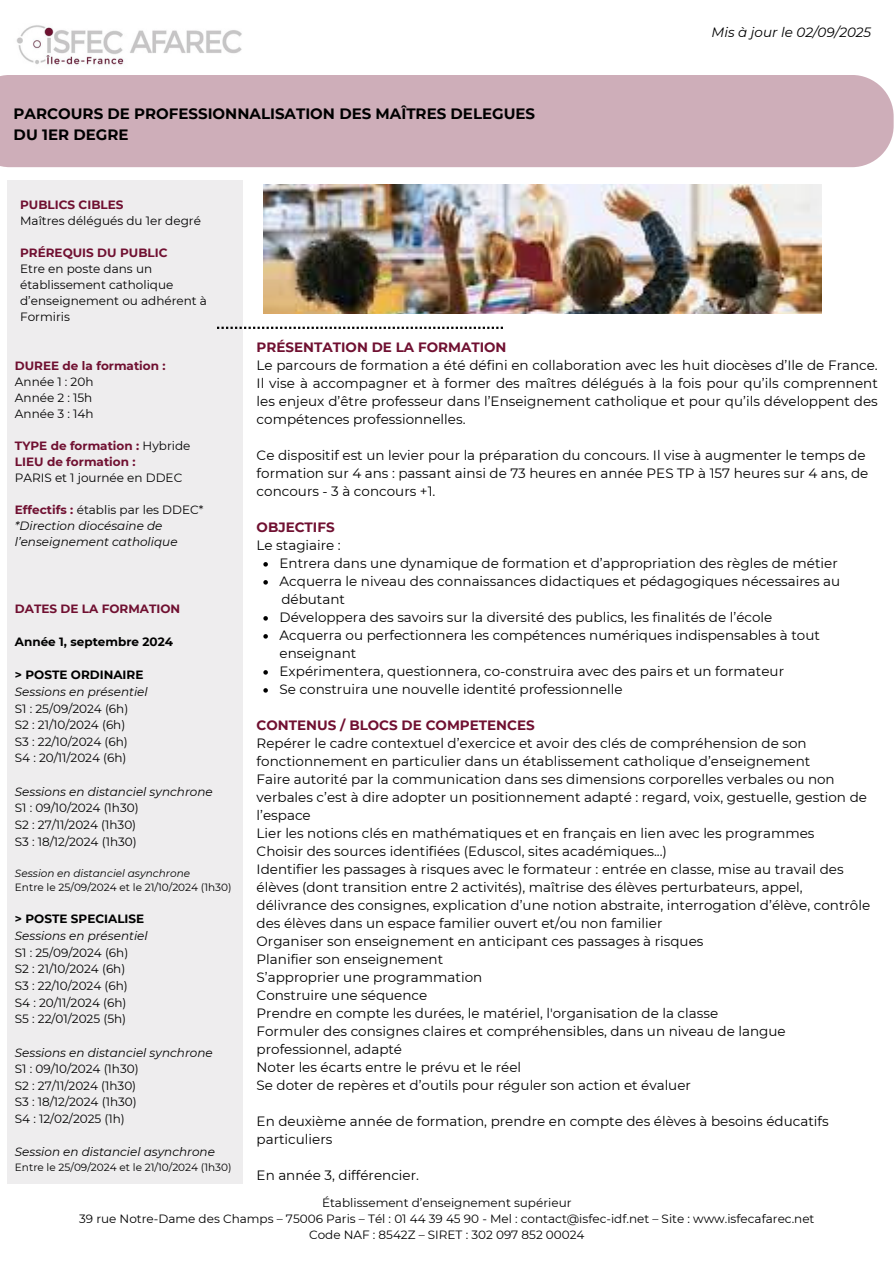
<style>
.page{position:relative;width:894px;height:1264px;background:#fff}
.page>*{position:absolute;margin:0;border:0;box-sizing:border-box;transform-origin:0 0}
.t1{font:700 15px/20.2px "Montserrat";color:#000}
.t2{font:13.5px/18px "Montserrat";color:#000}
.t3{font:italic 13.5px "Montserrat";color:#000}
.t4{font:12px/16.6px "Montserrat";color:#000}
.t5{font:italic 12px/16px "Montserrat";color:#000}
.t6{font:700 12px/16px "Montserrat";color:#701031}
.t7{font:700 12px "Montserrat";color:#000}
.t8{font:10.5px/14px "Montserrat";color:#000}
.s1{font-weight:700;color:#701031}
.s2{font-weight:400;color:#000}
.s3{font-weight:700;font-style:normal;color:#701031}
.s4{font-style:normal}
.s5{font-weight:700}
.s6{font-style:italic}
</style>
<div class="page">
<svg style="left:263px;top:562px;width:5px;height:4px"></svg>
<svg style="left:263px;top:580px;width:5px;height:4px"></svg>
<svg style="left:263px;top:616px;width:5px;height:4px"></svg>
<svg style="left:263px;top:634px;width:5px;height:4px"></svg>
<svg style="left:263px;top:670px;width:5px;height:4px"></svg>
<svg style="left:263px;top:688px;width:5px;height:4px"></svg>
<img style="left:16px;top:25px;width:226px;height:40px">
<div style="left:0;top:75px;width:893px;height:92px;background:#ceaeb9"></div>
<div style="left:7px;top:181px;width:235px;height:1002px;background:#eeedee"></div>
<svg style="left:217px;top:327px;width:286px;height:2px"></svg>
<img style="left:264px;top:185px;width:556px;height:128px">
<h5 class="t1" style="left:14px;top:104px;width:523px">PARCOURS DE PROFESSIONNALISATION DES MAÎTRES DELEGUES<br>DU 1ER DEGRE</h5>
<p class="t3" style="left:711px;top:24px;width:161px">Mis à jour le 02/09/2025</p>
<p class="t4" style="left:20px;top:196px;width:182px;line-height:16px"><span class="s1">PUBLICS CIBLES<br></span>Maîtres délégués du 1er degré</p>
<p class="t4" style="left:20px;top:244px;width:188px;line-height:16px"><span class="s1">PRÉREQUIS DU PUBLIC<br></span>Etre en poste dans un établissement catholique d’enseignement ou adhérent à<br>Formiris</p>
<h2 class="t4" style="left:15px;top:358px;width:152px;line-height:16px"><span class="s1">DUREE de la formation :<br></span>Année 1 : 20h<br>Année 2 : 15h<br>Année 3 : 14h</h2>
<h2 class="t6" style="left:15px;top:438px;width:177px">TYPE de formation : <span class="s2">Hybride<br></span>LIEU de formation :<br><span class="s2">PARIS et 1 journée en DDEC</span></h2>
<h2 class="t5" style="left:15px;top:502px;width:190px"><span class="s3">Effectifs :</span> <span class="s4">établis par les DDEC* </span>*Direction diocésaine de l’enseignement catholique</h2>
<p class="t6" style="left:15px;top:600px;width:167px">DATES DE LA FORMATION</p>
<h2 class="t7" style="left:15px;top:634px;width:160px">Année 1, septembre 2024</h2>
<p class="t4" style="left:15px;top:666px;width:134px"><span class="s5">&gt; POSTE ORDINAIRE<br></span><span class="s6">Sessions en présentiel<br></span>S1 : 25/09/2024 (6h)<br>S2 : 21/10/2024 (6h)<br>S3 : 22/10/2024 (6h)</p>
<p class="t4" style="left:15px;top:749px;width:113px">S4 : 20/11/2024 (6h)</p>
<p class="t4" style="left:15px;top:783px;width:199px"><span class="s6">Sessions en distanciel synchrone<br></span>S1 : 09/10/2024 (1h30)<br>S2 : 27/11/2024 (1h30)<br>S3 : 18/12/2024 (1h30)</p>
<p class="t8" style="left:15px;top:866px;width:218px"><span class="s6">Session en distanciel asynchrone<br></span>Entre le 25/09/2024 et le 21/10/2024 (1h30)</p>
<p class="t7" style="left:15px;top:911px;width:131px">&gt; POSTE SPECIALISE</p>
<p class="t4" style="left:15px;top:927px;width:134px"><span class="s6">Sessions en présentiel<br></span>S1 : 25/09/2024 (6h)<br>S2 : 21/10/2024 (6h)<br>S3 : 22/10/2024 (6h)</p>
<h2 class="t4" style="left:15px;top:994px;width:113px">S4 : 20/11/2024 (6h)<br>S5 : 22/01/2025 (5h)</h2>
<h2 class="t4" style="left:15px;top:1043px;width:199px"><span class="s6">Sessions en distanciel synchrone<br></span>S1 : 09/10/2024 (1h30)<br>S2 : 27/11/2024 (1h30)</h2>
<h2 class="t4" style="left:15px;top:1093px;width:123px">S3 : 18/12/2024 (1h30)<br>S4 : 12/02/2025 (1h)</h2>
<h2 class="t5" style="left:15px;top:1143px;width:201px">Session en distanciel asynchrone</h2>
<h2 class="t8" style="left:15px;top:1160px;width:218px">Entre le 25/09/2024 et le 21/10/2024 (1h30)</h2>
<p class="t2" style="left:256px;top:338px;width:622px"><span class="s1">PRÉSENTATION DE LA FORMATION<br></span>Le parcours de formation a été défini en collaboration avec les huit diocèses d’Ile de France.<br>Il vise à accompagner et à former des maîtres délégués à la fois pour qu’ils comprennent les enjeux d’être professeur dans l’Enseignement catholique et pour qu’ils développent des compétences professionnelles.</p>
<h2 class="t2" style="left:256px;top:446px;width:613px">Ce dispositif est un levier pour la préparation du concours. Il vise à augmenter le temps de formation sur 4 ans : passant ainsi de 73 heures en année PES TP à 157 heures sur 4 ans, de concours - 3 à concours +1.</h2>
<h1 class="t2" style="left:256px;top:518px;width:86px"><span class="s1">OBJECTIFS<br></span>Le stagiaire :</h1>
<h5 class="t2" style="left:279px;top:554px;width:559px">Entrera dans une dynamique de formation et d’appropriation des règles de métier</h5>
<h5 class="t2" style="left:279px;top:572px;width:562px">Acquerra le niveau des connaissances didactiques et pédagogiques nécessaires au</h5>
<h5 class="t2" style="left:281px;top:590px;width:65px">débutant</h5>
<h5 class="t2" style="left:279px;top:608px;width:494px">Développera des savoirs sur la diversité des publics, les finalités de l’école</h5>
<h5 class="t2" style="left:279px;top:626px;width:541px">Acquerra ou perfectionnera les compétences numériques indispensables à tout enseignant</h5>
<h3 class="t2" style="left:279px;top:662px;width:506px">Expérimentera, questionnera, co-construira avec des pairs et un formateur</h3>
<h4 class="t2" style="left:279px;top:680px;width:344px">Se construira une nouvelle identité professionnelle</h4>
<h5 class="t2" style="left:256px;top:716px;width:615px"><span class="s1">CONTENUS / BLOCS DE COMPETENCES<br></span>Repérer le cadre contextuel d’exercice et avoir des clés de compréhension de son fonctionnement en particulier dans un établissement catholique d’enseignement<br>Faire autorité par la communication dans ses dimensions corporelles verbales ou non verbales c’est à dire adopter un positionnement adapté : regard, voix, gestuelle, gestion de l’espace<br>Lier les notions clés en mathématiques et en français en lien avec les programmes<br>Choisir des sources identifiées (Eduscol, sites académiques...)<br>Identifier les passages à risques avec le formateur : entrée en classe, mise au travail des élèves (dont transition entre 2 activités), maîtrise des élèves perturbateurs, appel, délivrance des consignes, explication d’une notion abstraite, interrogation d’élève, contrôle des élèves dans un espace familier ouvert et/ou non familier<br>Organiser son enseignement en anticipant ces passages à risques<br>Planifier son enseignement<br>S’approprier une programmation<br>Construire une séquence<br>Prendre en compte les durées, le matériel, l'organisation de la classe<br>Formuler des consignes claires et compréhensibles, dans un niveau de langue professionnel, adapté<br>Noter les écarts entre le prévu et le réel<br>Se doter de repères et d’outils pour réguler son action et évaluer</h5>
<h5 class="t2" style="left:256px;top:1112px;width:573px">En deuxième année de formation, prendre en compte des élèves à besoins éducatifs particuliers</h5>
<p class="t2" style="left:256px;top:1166px;width:164px">En année 3, différencier.</p>
<h5 class="t4" style="left:79px;top:1194px;width:736px;line-height:16px;text-align:center">Établissement d’enseignement supérieur<br>39 rue Notre-Dame des Champs – 75006 Paris – Tél : 01 44 39 45 90 - Mel : contact@isfec-idf.net – Site : www.isfecafarec.net<br>Code NAF : 8542Z – SIRET : 302 097 852 00024</h5>
</div>
